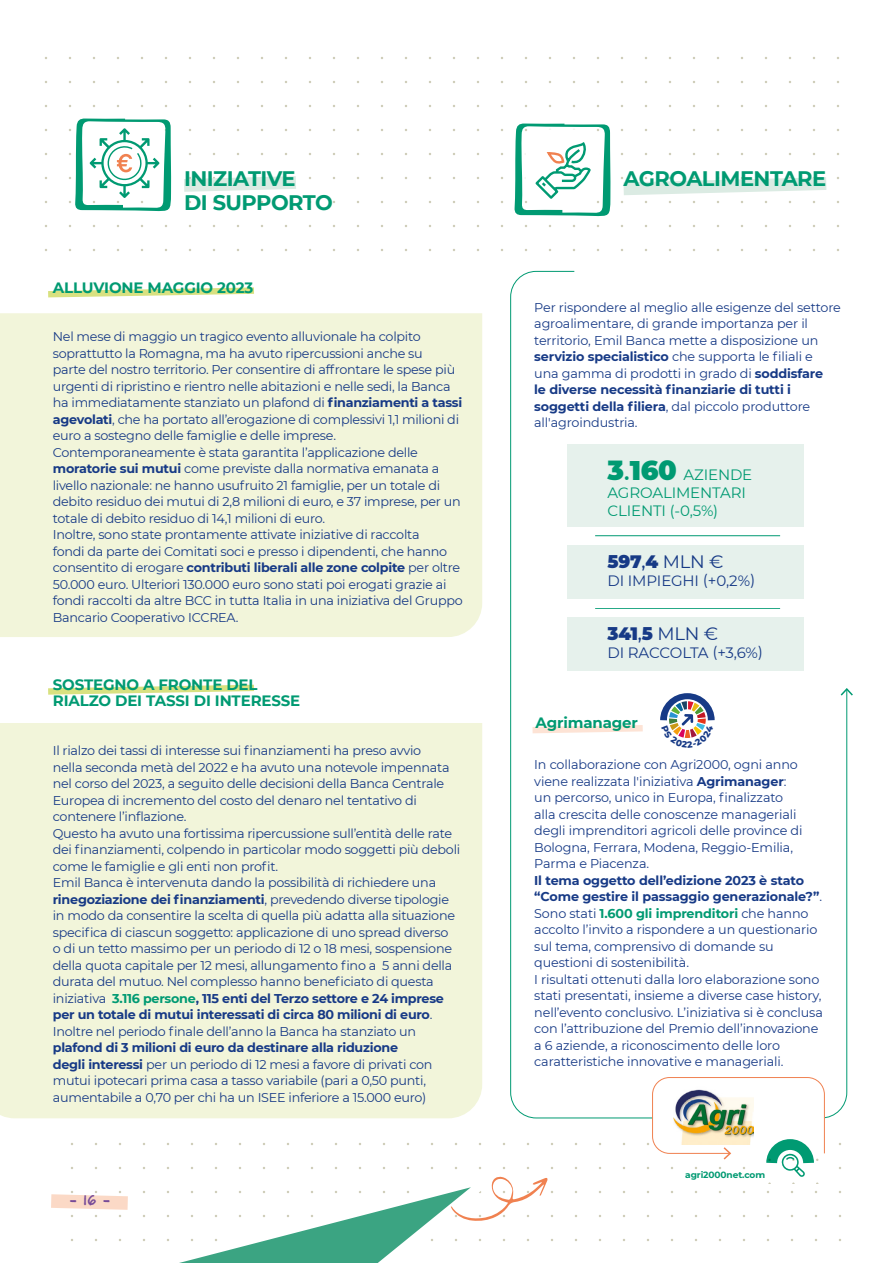
<style>
.page{position:relative;width:893px;height:1263px;background:#fff}
.page>*{position:absolute;margin:0;border:0;box-sizing:border-box;transform-origin:0 0}
.t1{font:700 21px/24px "Montserrat";letter-spacing:-.025em;color:#009a72}
.t2{font:900 18px "Montserrat";letter-spacing:-.01em;color:#173a86}
.t3{font:700 15px/16.5px "Montserrat";letter-spacing:-.01em;color:#009a72}
.t4{font:15px/18px "Montserrat";letter-spacing:-.01em;color:#009a72}
.t5{font:15px "Montserrat";letter-spacing:-.01em;color:#173a86}
.t6{font:13.5px "Sketchnote Text";color:#764a98}
.t7{font:12.75px/16.5px "Montserrat";letter-spacing:-.02em;color:#173a86}
.t8{font:700 9px "Montserrat";letter-spacing:-.01em;color:#009a72}
.s1{font-weight:700}
.s2{font-weight:700;color:#009a72}
.s3{font-weight:900;font-size:27px}
.s4{font-weight:500;font-size:27px}
.s5{font-weight:500}
.s6{font-weight:400}
</style>
<div class="page">
<svg style="left:48px;top:287px;width:206px;height:10px"></svg>
<svg style="left:48px;top:685px;width:206px;height:10px"></svg>
<div style="left:0;top:313px;width:482px;height:324px;background:#f2f5da"></div>
<div style="left:0;top:723px;width:482px;height:395px;background:#f2f5da"></div>
<svg style="left:184px;top:176px;width:112px;height:16px"></svg>
<svg style="left:623px;top:177px;width:203px;height:18px"></svg>
<svg style="left:510px;top:271px;width:337px;height:848px"></svg>
<svg style="left:839px;top:687px;width:14px;height:10px"></svg>
<svg style="left:75px;top:118px;width:96px;height:94px"></svg>
<div style="left:568px;top:444px;width:236px;height:82px;background:#e6f1ec"></div>
<div style="left:568px;top:545px;width:236px;height:53px;background:#e6f1ec"></div>
<div style="left:568px;top:617px;width:236px;height:53px;background:#e6f1ec"></div>
<hr style="left:595px;top:535px;width:185px;height:1px;background:#009a72">
<hr style="left:595px;top:608px;width:185px;height:1px;background:#009a72">
<svg style="left:652px;top:1077px;width:173px;height:92px"></svg>
<svg style="left:761px;top:1132px;width:59px;height:51px"></svg>
<svg style="left:51px;top:1194px;width:77px;height:16px"></svg>
<svg style="left:167px;top:1176px;width:381px;height:87px"></svg>
<div style="left:534px;top:299px;width:322px;height:128px;background:#fff"></div>
<svg style="left:514px;top:123px;width:97px;height:94px"></svg>
<svg style="left:651px;top:684px;width:73px;height:64px"></svg>
<h1 class="t1" style="left:184px;top:166px;width:150px">INIZIATIVE<br>DI SUPPORTO</h1>
<h1 class="t1" style="left:623px;top:166px;width:204px">AGROALIMENTARE</h1>
<p class="t3" style="left:53px;top:278px;width:202px">ALLUVIONE MAGGIO 2023</p>
<p class="t7" style="left:53px;top:328px;width:412px">Nel mese di maggio un tragico evento alluvionale ha colpito soprattutto la Romagna, ma ha avuto ripercussioni anche su<br>parte del nostro territorio. Per consentire di affrontare le spese più urgenti di ripristino e rientro nelle abitazioni e nelle sedi, la Banca ha immediatamente stanziato un plafond di <span class="s1">finanziamenti a tassi agevolati</span>, che ha portato all’erogazione di complessivi 1,1 milioni di euro a sostegno delle famiglie e delle imprese.<br>Contemporaneamente è stata garantita l’applicazione delle <span class="s1">moratorie sui mutui</span> come previste dalla normativa emanata a livello nazionale: ne hanno usufruito 21 famiglie, per un totale di debito residuo dei mutui di 2,8 milioni di euro, e 37 imprese, per un totale di debito residuo di 14,1 milioni di euro.<br>Inoltre, sono state prontamente attivate iniziative di raccolta<br>fondi da parte dei Comitati soci e presso i dipendenti, che hanno consentito di erogare <span class="s1">contributi liberali alle zone colpite</span> per oltre 50.000 euro. Ulteriori 130.000 euro sono stati poi erogati grazie ai fondi raccolti da altre BCC in tutta Italia in una iniziativa del Gruppo Bancario Cooperativo ICCREA.</p>
<p class="t3" style="left:53px;top:675px;width:249px">SOSTEGNO A FRONTE DEL<br>RIALZO DEI TASSI DI INTERESSE</p>
<p class="t7" style="left:53px;top:742px;width:409px">Il rialzo dei tassi di interesse sui finanziamenti ha preso avvio<br>nella seconda metà del 2022 e ha avuto una notevole impennata nel corso del 2023, a seguito delle decisioni della Banca Centrale Europea di incremento del costo del denaro nel tentativo di contenere l’inflazione.<br>Questo ha avuto una fortissima ripercussione sull’entità delle rate dei finanziamenti, colpendo in particolar modo soggetti più deboli come le famiglie e gli enti non profit.<br>Emil Banca è intervenuta dando la possibilità di richiedere una <span class="s1">rinegoziazione dei finanziamenti</span>, prevedendo diverse tipologie in modo da consentire la scelta di quella più adatta alla situazione specifica di ciascun soggetto: applicazione di uno spread diverso<br>o di un tetto massimo per un periodo di 12 o 18 mesi, sospensione della quota capitale per 12 mesi, allungamento fino a 5 anni della durata del mutuo. Nel complesso hanno beneficiato di questa iniziativa <span class="s2">3.116 persone</span><span class="s1">, 115 enti del Terzo settore e 24 imprese per un totale di mutui interessati di circa 80 milioni di euro</span>.<br>Inoltre nel periodo finale dell’anno la Banca ha stanziato un</p>
<p class="t7" style="left:53px;top:1039px;width:381px"><span class="s1">plafond di 3 milioni di euro da destinare alla riduzione degli interessi</span> per un periodo di 12 mesi a favore di privati con mutui ipotecari prima casa a tasso variabile (pari a 0,50 punti, aumentabile a 0,70 per chi ha un ISEE inferiore a 15.000 euro)</p>
<p class="t6" style="left:69px;top:1191px;width:43px">- 16 -</p>
<p class="t7" style="left:534px;top:298px;width:308px">Per rispondere al meglio alle esigenze del settore agroalimentare, di grande importanza per il territorio, Emil Banca mette a disposizione un <span class="s1">servizio specialistico</span> che supporta le filiali e<br>una gamma di prodotti in grado di <span class="s1">soddisfare<br>le diverse necessità finanziarie di tutti i soggetti della filiera</span>, dal piccolo produttore all'agroindustria.</p>
<p class="t4" style="left:607px;top:465px;width:146px"><span class="s3">3</span><span class="s4">.</span><span class="s3">160</span> AZIENDE<br>AGROALIMENTARI<br>CLIENTI (-0,5%)</p>
<h2 class="t2" style="left:607px;top:548px;width:118px">597<span class="s5">,</span>4 <span class="s6">MLN €</span></h2>
<p class="t5" style="left:607px;top:570px;width:149px">DI IMPIEGHI (+0,2%)</p>
<h2 class="t2" style="left:607px;top:620px;width:112px">341<span class="s5">,</span>5 <span class="s6">MLN €</span></h2>
<p class="t5" style="left:607px;top:642px;width:157px">DI RACCOLTA (+3,6%)</p>
<p class="t3" style="left:536px;top:714px;width:104px">Agrimanager</p>
<p class="t7" style="left:534px;top:756px;width:270px">In collaborazione con Agri2000, ogni anno viene realizzata l'iniziativa <span class="s1">Agrimanager</span>: un percorso, unico in Europa, finalizzato alla crescita delle conoscenze manageriali degli imprenditori agricoli delle province di Bologna, Ferrara, Modena, Reggio-Emilia, Parma e Piacenza.</p>
<p class="t7" style="left:534px;top:871px;width:290px"><span class="s1">Il tema oggetto dell’edizione 2023 è stato “Come gestire il passaggio generazionale?”</span>.<br>Sono stati <span class="s2">1.600 gli imprenditori</span> che hanno accolto l’invito a rispondere a un questionario sul tema, comprensivo di domande su questioni di sostenibilità.<br>I risultati ottenuti dalla loro elaborazione sono stati presentati, insieme a diverse case history, nell’evento conclusivo. L’iniziativa si è conclusa con l’attribuzione del Premio dell’innovazione a 6 aziende, a riconoscimento delle loro caratteristiche innovative e manageriali.</p>
<p class="t8" style="left:685px;top:1168px;width:81px">agri2000net.com</p>
</div>
